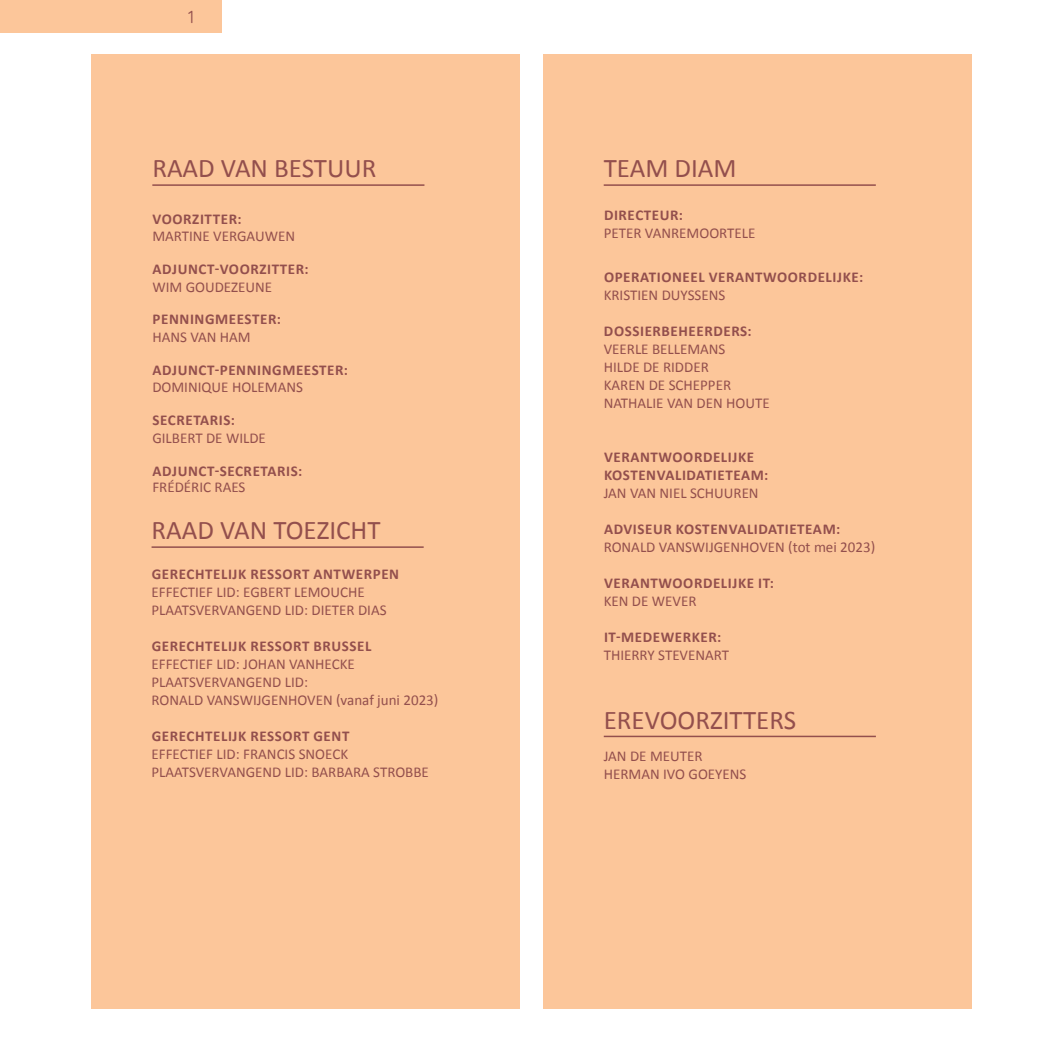
<style>
.page{position:relative;width:1063px;height:1063px;background:#fff}
.page>*{position:absolute;margin:0;border:0;box-sizing:border-box;transform-origin:0 0}
.t1{font:27px "Calibri";color:#934f4d}
.t2{font:18px "Bariol";color:#934f4d}
.t3{font:15px/18px "Calibri";color:#934f4d}
.t4{font:700 15px/18px "Calibri";letter-spacing:.04em;color:#934f4d}
</style>
<div class="page">
<div style="left:0;top:0;width:221px;height:33px;background:#fcc69a"></div>
<div style="left:543px;top:54px;width:429px;height:955px;background:#fcc69a"></div>
<div style="left:91px;top:54px;width:429px;height:955px;background:#fcc69a"></div>
<hr style="left:152px;top:184px;width:272px;height:2px;background:#934f4d">
<hr style="left:152px;top:546px;width:272px;height:2px;background:#934f4d">
<hr style="left:604px;top:736px;width:272px;height:1px;background:#934f4d">
<hr style="left:604px;top:184px;width:272px;height:2px;background:#934f4d">
<p class="t2" style="left:188px;top:5px;width:8px">1</p>
<h1 class="t1" style="left:152px;top:151px;width:226px">RAAD VAN BESTUUR</h1>
<p class="t4" style="left:153px;top:209px;width:90px">VOORZITTER:</p>
<p class="t3" style="left:152px;top:227px;width:144px">MARTINE VERGAUWEN</p>
<p class="t4" style="left:153px;top:259px;width:158px">ADJUNCT-VOORZITTER:</p>
<p class="t3" style="left:152px;top:277px;width:121px">WIM GOUDEZEUNE</p>
<p class="t4" style="left:153px;top:310px;width:130px">PENNINGMEESTER:</p>
<p class="t3" style="left:152px;top:327px;width:100px">HANS VAN HAM</p>
<p class="t4" style="left:153px;top:360px;width:197px">ADJUNCT-PENNINGMEESTER:</p>
<p class="t3" style="left:152px;top:378px;width:152px">DOMINIQUE HOLEMANS</p>
<p class="t4" style="left:153px;top:411px;width:84px">SECRETARIS:</p>
<p class="t3" style="left:152px;top:428px;width:115px">GILBERT DE WILDE</p>
<p class="t4" style="left:153px;top:461px;width:151px">ADJUNCT-SECRETARIS:</p>
<p class="t3" style="left:152px;top:477px;width:95px">FRÉDÉRIC RAES</p>
<h1 class="t1" style="left:152px;top:513px;width:230px">RAAD VAN TOEZICHT</h1>
<p class="t4" style="left:152px;top:564px;width:249px">GERECHTELIJK RESSORT ANTWERPEN</p>
<p class="t3" style="left:152px;top:582px;width:237px">EFFECTIEF LID: EGBERT LEMOUCHE<br>PLAATSVERVANGEND LID: DIETER DIAS</p>
<p class="t4" style="left:152px;top:636px;width:221px">GERECHTELIJK RESSORT BRUSSEL</p>
<p class="t3" style="left:152px;top:654px;width:288px">EFFECTIEF LID: JOHAN VANHECKE<br>PLAATSVERVANGEND LID:<br>RONALD VANSWIJGENHOVEN (vanaf juni 2023)</p>
<p class="t4" style="left:152px;top:726px;width:199px">GERECHTELIJK RESSORT GENT</p>
<p class="t3" style="left:152px;top:744px;width:279px">EFFECTIEF LID: FRANCIS SNOECK<br>PLAATSVERVANGEND LID: BARBARA STROBBE</p>
<h1 class="t1" style="left:604px;top:151px;width:134px">TEAM DIAM</h1>
<p class="t4" style="left:604px;top:206px;width:81px">DIRECTEUR:</p>
<p class="t3" style="left:604px;top:224px;width:153px">PETER VANREMOORTELE</p>
<p class="t4" style="left:604px;top:267px;width:261px">OPERATIONEEL VERANTWOORDELIJKE:</p>
<p class="t3" style="left:604px;top:285px;width:123px">KRISTIEN DUYSSENS</p>
<p class="t4" style="left:604px;top:321px;width:149px">DOSSIERBEHEERDERS:</p>
<p class="t3" style="left:604px;top:339px;width:168px">VEERLE BELLEMANS<br>HILDE DE RIDDER<br>KAREN DE SCHEPPER<br>NATHALIE VAN DEN HOUTE</p>
<p class="t4" style="left:604px;top:447px;width:166px">VERANTWOORDELIJKE<br>KOSTENVALIDATIETEAM:</p>
<p class="t3" style="left:604px;top:483px;width:156px">JAN VAN NIEL SCHUUREN</p>
<p class="t4" style="left:604px;top:519px;width:238px">ADVISEUR KOSTENVALIDATIETEAM:</p>
<p class="t3" style="left:604px;top:537px;width:273px">RONALD VANSWIJGENHOVEN (tot mei 2023)</p>
<p class="t4" style="left:604px;top:573px;width:171px">VERANTWOORDELIJKE IT:</p>
<p class="t3" style="left:604px;top:591px;width:94px">KEN DE WEVER</p>
<p class="t4" style="left:604px;top:627px;width:119px">IT-MEDEWERKER:</p>
<p class="t3" style="left:604px;top:645px;width:127px">THIERRY STEVENART</p>
<h1 class="t1" style="left:604px;top:703px;width:194px">EREVOORZITTERS</h1>
<p class="t3" style="left:604px;top:746px;width:144px">JAN DE MEUTER<br>HERMAN IVO GOEYENS</p>
</div>
